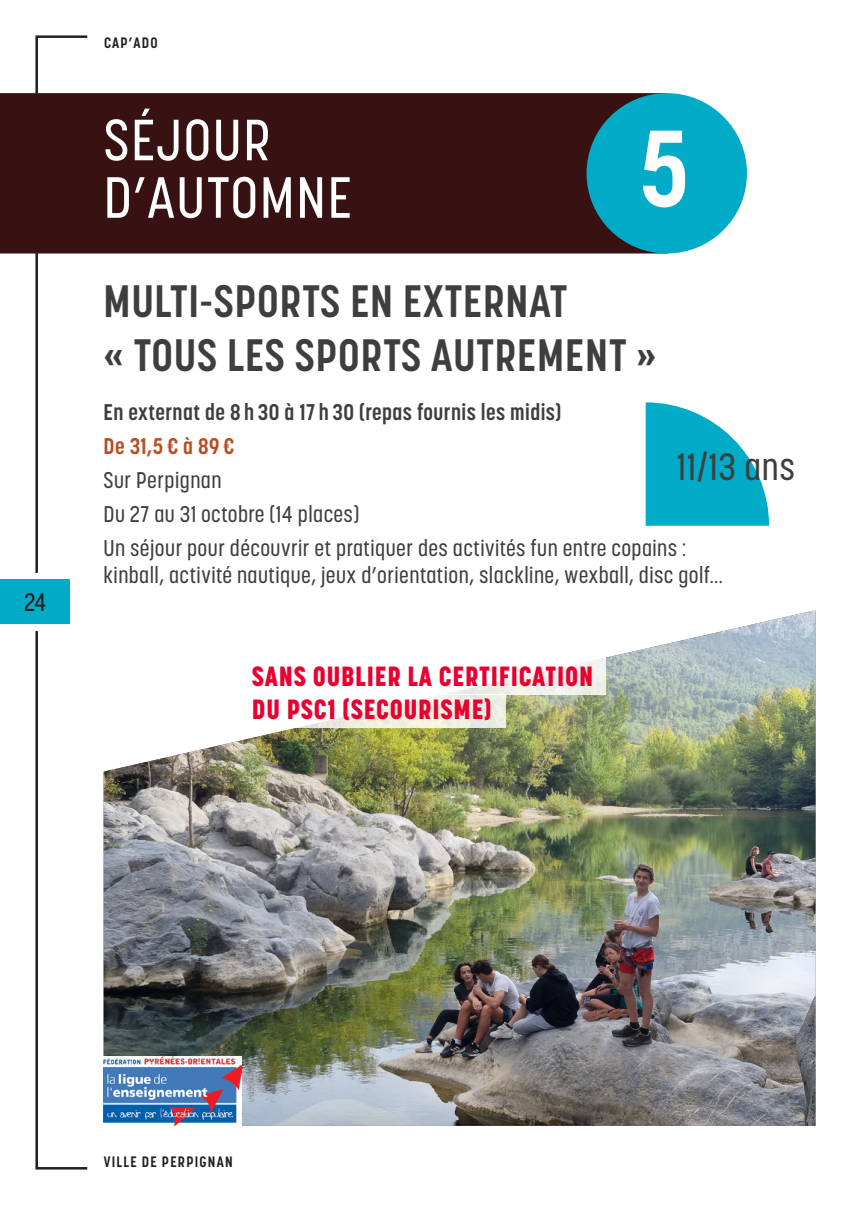
<style>
.page{position:relative;width:851px;height:1205px;background:#fff}
.page>*{position:absolute;margin:0;border:0;box-sizing:border-box;transform-origin:0 0}
.t1{font:700 107.5px "Korolev Condensed";color:#fff}
.Titre{font:500 57.5px/57.5px "Korolev Condensed";letter-spacing:.03em;color:#fff}
.Sous-titre{font:700 45px "Korolev Condensed";letter-spacing:.02em;color:#3e3e3f}
.Age{font:500 37.5px "Korolev Condensed";letter-spacing:.02em;color:#3e3e3f}
.accroche{font:800 27.5px/33px "Korolev Condensed";letter-spacing:.03em;color:#e8002f}
.t2{font:500 25px "Korolev Condensed";color:#231f20}
.courant_activités{font:500 22.5px "Korolev Condensed";letter-spacing:.02em;color:#3e3e3f}
.courant_activités-2{font:700 22.5px "Korolev Condensed";letter-spacing:.02em;color:#3e3e3f}
.courant_activités-3{font:700 22.5px "Korolev Condensed";color:#b94d21}
.t3{font:700 15px "Korolev Condensed";letter-spacing:.08em;color:#231f20}
</style>
<div class="page">
<div style="left:0;top:580px;width:69px;height:44px;background:#00abc7"></div>
<svg style="left:34px;top:35px;width:56px;height:538px"></svg>
<svg style="left:35px;top:631px;width:53px;height:539px"></svg>
<div style="left:0;top:93px;width:657px;height:160px;background:#381112"></div>
<div style="left:586px;top:93px;width:160px;height:160px;background:#00abc7;border-radius:50%"></div>
<svg style="left:645px;top:402px;width:124px;height:124px"></svg>
<img style="left:104px;top:610px;width:711px;height:516px">
<svg style="left:213px;top:657px;width:392px;height:37px"></svg>
<svg style="left:213px;top:694px;width:293px;height:33px"></svg>
<img style="left:103px;top:1056px;width:139px;height:69px">
<p class="t2" style="left:24px;top:587px;width:24px">24</p>
<p class="t3" style="left:104px;top:33px;width:55px">CAP’ADO</p>
<p class="Titre" style="left:104px;top:111px;width:250px">SÉJOUR<br>D’AUTOMNE</p>
<p class="t1" style="left:639px;top:105px;width:51px">5</p>
<p class="Sous-titre" style="left:104px;top:275px;width:465px">MULTI-SPORTS EN EXTERNAT</p>
<p class="Sous-titre" style="left:104px;top:329px;width:554px">« TOUS LES SPORTS AUTREMENT »</p>
<p class="courant_activités-2" style="left:104px;top:398px;width:459px">En externat de 8 h 30 à 17 h 30 (repas fournis les midis)</p>
<p class="courant_activités-3" style="left:104px;top:432px;width:132px">De 31,5 € à 89 €</p>
<p class="courant_activités" style="left:104px;top:466px;width:119px">Sur Perpignan</p>
<p class="courant_activités" style="left:104px;top:501px;width:257px">Du 27 au 31 octobre (14 places)</p>
<p class="courant_activités" style="left:104px;top:535px;width:584px">Un séjour pour découvrir et pratiquer des activités fun entre copains :</p>
<p class="courant_activités" style="left:104px;top:562px;width:620px">kinball, activité nautique, jeux d’orientation, slackline, wexball, disc golf...</p>
<p class="Age" style="left:676px;top:445px;width:120px">11/13 ans</p>
<p class="accroche" style="left:252px;top:660px;width:343px">SANS OUBLIER LA CERTIFICATION<br>DU PSC1 (SECOURISME)</p>
<p class="t3" style="left:104px;top:1153px;width:130px">VILLE DE PERPIGNAN</p>
</div>
